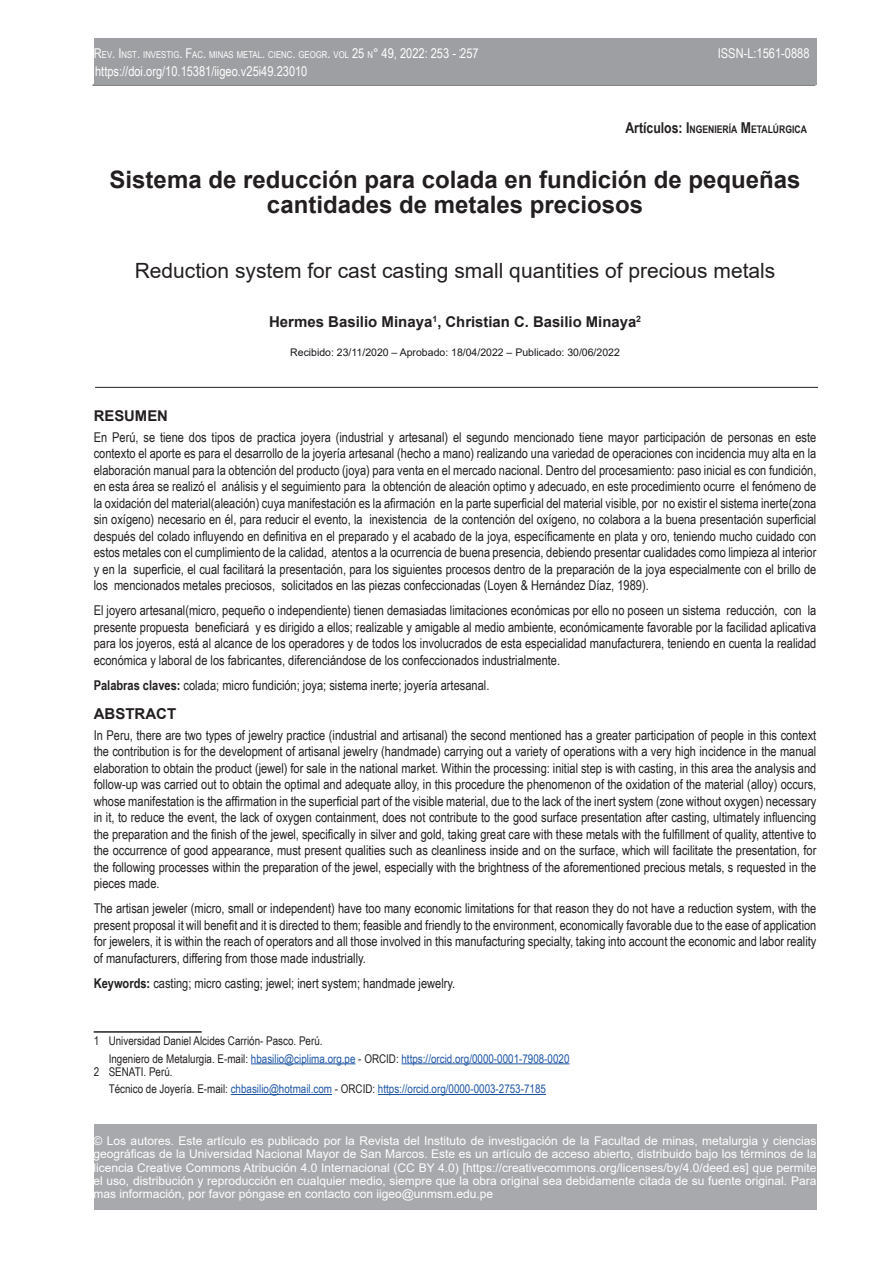
<style>
.page{position:relative;width:893px;height:1263px;background:#fff}
.page>*{position:absolute;margin:0;border:0;box-sizing:border-box;transform-origin:0 0}
.t1{font:700 24px/25.5px "Arial";color:#231f20;text-align:center}
.t2{font:21px "Arial";color:#231f20}
.t3{font:700 15px "Arial";color:#231f20}
.t4{font:700 14.85px "Arial";color:#231f20}
.t5{font:13.5px/16.5px "Arial Narrow";color:#231f20;text-align:justify}
.t6{font:13.5px "Arial Narrow";color:#fff}
.t7{font:13.5px "Arial Narrow";color:#fff}
.t8{font:12px/13.2px "Arial";color:#fff;text-align:justify}
.t9{font:12px/17.4px "Arial Narrow";color:#231f20}
.t10{font:12px/17.4px "Arial Narrow";color:#1e56a6}
.t11{font:10.5px "Arial";color:#15181c}
.t12{font:700 10.5px "Arial Narrow";color:#231f20}
.t13{font:9.45px "Arial Narrow";color:#fff}
.s1{font-size:13.5px}
.s2{font-size:15px}
.s3{font-weight:700}
.s4{color:#1e56a6}
.s5{color:#231f20}
</style>
<div class="page">
<div style="left:94px;top:1125px;width:722px;height:85px;background:#a8a9ad"></div>
<hr style="left:92px;top:85px;width:723px;height:1px;background:#231f20">
<div style="left:94px;top:38px;width:723px;height:47px;background:#9d9fa2"></div>
<hr style="left:94px;top:1031px;width:108px;height:2px;background:#231f20">
<hr style="left:251px;top:1063px;width:105px;height:1px;background:#1e56a6">
<hr style="left:401px;top:1063px;width:168px;height:1px;background:#1e56a6">
<hr style="left:231px;top:1094px;width:101px;height:1px;background:#1e56a6">
<hr style="left:378px;top:1094px;width:168px;height:1px;background:#1e56a6">
<hr style="left:95px;top:387px;width:723px;height:1px;background:#231f20">
<p class="t13" style="left:94px;top:48px;width:385px"><span class="s1">R</span>EV<span class="s1">. I</span>NST<span class="s1">.</span> INVESTIG<span class="s1">. F</span>AC<span class="s1">.</span> MINAS METAL<span class="s1">.</span> CIENC<span class="s1">.</span> GEOGR<span class="s1">.</span> VOL <span class="s1">25</span> N<span class="s1">° 49, 2022: 253 - 8</span></p>
<p class="t7" style="left:718px;top:44px;width:93px">ISSN-L:1561-0888</p>
<p class="t6" style="left:460px;top:44px;width:20px">257</p>
<p class="t6" style="left:95px;top:61px;width:214px">https://doi.org/10.15381/iigeo.v25i49.23010</p>
<p class="t12" style="left:625px;top:122px;width:183px"><span class="s2">Artículos:</span> <span class="s2">I</span>NGENIERÍA <span class="s2">M</span> ETALÚRGICA</p>
<h1 class="t1" style="left:110px;top:167px;width:692px">Sistema de reducción para colada en fundición de pequeñas cantidades de metales preciosos</h1>
<h2 class="t2" style="left:135px;top:256px;width:642px">Reduction system for cast casting small quantities of precious metals</h2>
<p class="t4" style="left:269px;top:311px;width:374px"><span class="s2">Hermes Basilio Minaya</span><sup>1</sup>, Christian C. Basilio Minaya<sup>2</sup></p>
<p class="t11" style="left:290px;top:345px;width:331px">Recibido: 23/11/2020 – Aprobado: 18/04/2022 – Publicado: 30/06/2022</p>
<p class="t4" style="left:94px;top:405px;width:76px">RESUMEN</p>
<p class="t5" style="left:94px;top:428px;width:724px">En Perú, se tiene dos tipos de practica joyera (industrial y artesanal) el segundo mencionado tiene mayor participación de personas en este contexto el aporte es para el desarrollo de la joyería artesanal (hecho a mano) realizando una variedad de operaciones con incidencia muy alta en la elaboración manual para la obtención del producto (joya) para venta en el mercado nacional. Dentro del procesamiento: paso inicial es con fundición, en esta área se realizó el análisis y el seguimiento para la obtención de aleación optimo y adecuado, en este procedimiento ocurre el fenómeno de la oxidación del material(aleación) cuya manifestación es la afirmación en la parte superficial del material visible, por no existir el sistema inerte(zona sin oxígeno) necesario en él, para reducir el evento, la inexistencia de la contención del oxígeno, no colabora a la buena presentación superficial después del colado influyendo en definitiva en el preparado y el acabado de la joya, específicamente en plata y oro, teniendo mucho cuidado con estos metales con el cumplimiento de la calidad, atentos a la ocurrencia de buena presencia, debiendo presentar cualidades como limpieza al interior y en la superficie, el cual facilitará la presentación, para los siguientes procesos dentro de la preparación de la joya especialmente con el brillo de los mencionados metales preciosos, solicitados en las piezas confeccionadas (Loyen &amp; Hernández Díaz, 1989).</p>
<p class="t5" style="left:94px;top:601px;width:724px">El joyero artesanal(micro, pequeño o independiente) tienen demasiadas limitaciones económicas por ello no poseen un sistema reducción, con la presente propuesta beneficiará y es dirigido a ellos; realizable y amigable al medio ambiente, económicamente favorable por la facilidad aplicativa para los joyeros, está al alcance de los operadores y de todos los involucrados de esta especialidad manufacturera, teniendo en cuenta la realidad económica y laboral de los fabricantes, diferenciándose de los confeccionados industrialmente.</p>
<p class="t5" style="left:94px;top:676px;width:397px"><span class="s3">Palabras claves:</span> colada; micro fundición; joya; sistema inerte; joyería artesanal.</p>
<p class="t3" style="left:94px;top:703px;width:84px">ABSTRACT</p>
<p class="t5" style="left:94px;top:726px;width:724px">In Peru, there are two types of jewelry practice (industrial and artisanal) the second mentioned has a greater participation of people in this context the contribution is for the development of artisanal jewelry (handmade) carrying out a variety of operations with a very high incidence in the manual elaboration to obtain the product (jewel) for sale in the national market. Within the processing: initial step is with casting, in this area the analysis and follow-up was carried out to obtain the optimal and adequate alloy, in this procedure the phenomenon of the oxidation of the material (alloy) occurs, whose manifestation is the affirmation in the superficial part of the visible material, due to the lack of the inert system (zone without oxygen) necessary in it, to reduce the event, the lack of oxygen containment, does not contribute to the good surface presentation after casting, ultimately influencing the preparation and the finish of the jewel, specifically in silver and gold, taking great care with these metals with the fulfillment of quality, attentive to the occurrence of good appearance, must present qualities such as cleanliness inside and on the surface, which will facilitate the presentation, for the following processes within the preparation of the jewel, especially with the brightness of the aforementioned precious metals, s requested in the pieces made.</p>
<p class="t5" style="left:94px;top:899px;width:724px">The artisan jeweler (micro, small or independent) have too many economic limitations for that reason they do not have a reduction system, with the present proposal it will benefit and it is directed to them; feasible and friendly to the environment, economically favorable due to the ease of application for jewelers, it is within the reach of operators and all those involved in this manufacturing specialty, taking into account the economic and labor reality of manufacturers, differing from those made industrially.</p>
<p class="t5" style="left:94px;top:974px;width:363px"><span class="s3">Keywords:</span> casting; micro casting; jewel; inert system; handmade jewelry.</p>
<p class="t9" style="left:109px;top:1032px;width:462px;text-indent:-15px">1 Universidad Daniel Alcides Carrión- Pasco. Perú.<br>Ingeniero de Metalurgia. E-mail: <span class="s4">hbasilio@ciplima.org.pe</span> - ORCID: <span class="s4">https://orcid.org/0000-0001-7908-0020</span></p>
<p class="t10" style="left:109px;top:1062px;width:439px;text-indent:-15px"><span class="s5">2 SENATI. Perú.<br>Técnico de Joyería. E-mail:</span> chbasilio@hotmail.com <span class="s5">- ORCID:</span> https://orcid.org/0000-0003-2753-7185</p>
<p class="t8" style="left:94px;top:1134px;width:724px">© Los autores. Este artículo es publicado por la Revista del Instituto de investigación de la Facultad de minas, metalurgia y ciencias geográficas de la Universidad Nacional Mayor de San Marcos. Este es un artículo de acceso abierto, distribuido bajo los términos de la licencia Creative Commons Atribución 4.0 Internacional (CC BY 4.0) [https://creativecommons.org/licenses/by/4.0/deed.es] que permite el uso, distribución y reproducción en cualquier medio, siempre que la obra original sea debidamente citada de su fuente original. Para mas información, por favor póngase en contacto con iigeo@unmsm.edu.pe</p>
</div>
